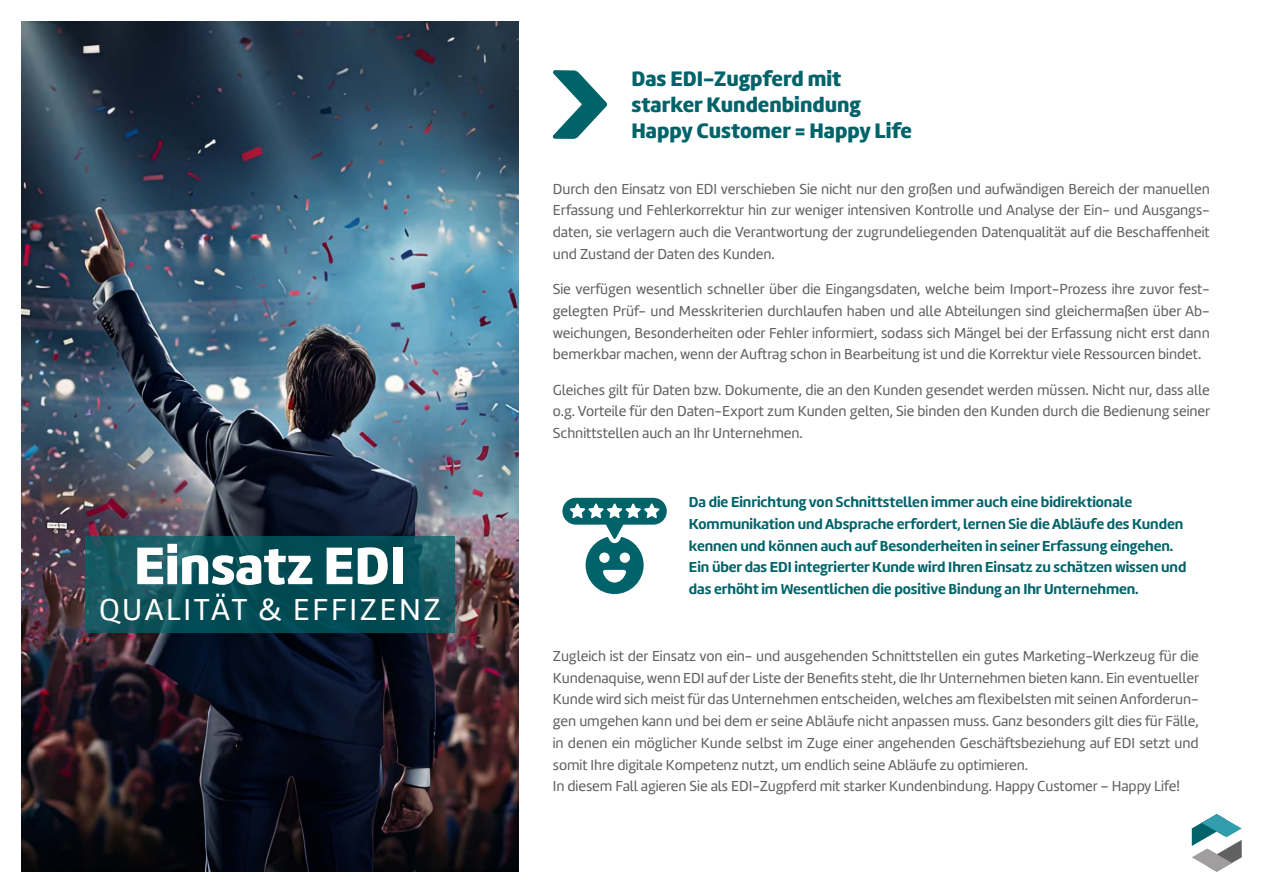
<style>
.page{position:relative;width:1263px;height:893px;background:#fff}
.page>*{position:absolute;margin:0;border:0;box-sizing:border-box;transform-origin:0 0}
.t1{font:900 54.75px "Marine";color:#fff}
.t2{font:31.35px "Marine";letter-spacing:.08em;color:#fff}
.t3{font:900 21.75px "Marine";color:#00636a}
.t4{font:15px/21.8px "Marine";letter-spacing:-.005em;color:#626161;text-align:justify}
.t5{font:700 15px/21.8px "Marine";letter-spacing:-.005em;color:#00636a}
</style>
<div class="page">
<svg style="left:1191px;top:814px;width:51px;height:58px"></svg>
<img style="left:21px;top:21px;width:498px;height:851px">
<svg style="left:85px;top:536px;width:370px;height:96px;background:#0a515a"></svg>
<svg style="left:552px;top:70px;width:55px;height:69px"></svg>
<svg style="left:562px;top:498px;width:105px;height:96px"></svg>
<p class="t1" style="left:134px;top:530px;width:273px">Einsatz EDI</p>
<p class="t2" style="left:99px;top:589px;width:343px">QUALITÄT &amp; EFFIZENZ</p>
<p class="t3" style="left:631px;top:64px;width:211px">Das EDI-Zugpferd mit</p>
<p class="t3" style="left:631px;top:90px;width:231px">starker Kundenbindung</p>
<p class="t3" style="left:631px;top:116px;width:282px">Happy Customer = Happy Life</p>
<p class="t4" style="left:553px;top:178px;width:658px">Durch den Einsatz von EDI verschieben Sie nicht nur den großen und aufwändigen Bereich der manuellen Erfassung und Fehlerkorrektur hin zur weniger intensiven Kontrolle und Analyse der Ein- und Ausgangs&shy;daten, sie verlagern auch die Verantwortung der zugrundeliegenden Datenqualität auf die Beschaffenheit und Zustand der Daten des Kunden.</p>
<p class="t4" style="left:553px;top:278px;width:658px">Sie verfügen wesentlich schneller über die Eingangsdaten, welche beim Import-Prozess ihre zuvor fest&shy;gelegten Prüf- und Messkriterien durchlaufen haben und alle Abteilungen sind gleichermaßen über Ab&shy;weichungen, Besonderheiten oder Fehler informiert, sodass sich Mängel bei der Erfassung nicht erst dann bemerkbar machen, wenn der Auftrag schon in Bearbeitung ist und die Korrektur viele Ressourcen bindet.</p>
<p class="t4" style="left:553px;top:379px;width:659px">Gleiches gilt für Daten bzw. Dokumente, die an den Kunden gesendet werden müssen. Nicht nur, dass alle o.g. Vorteile für den Daten-Export zum Kunden gelten, Sie binden den Kunden durch die Bedienung seiner Schnittstellen auch an Ihr Unternehmen.</p>
<p class="t5" style="left:689px;top:491px;width:445px">Da die Einrichtung von Schnittstellen immer auch eine bidirektionale</p>
<p class="t5" style="left:689px;top:513px;width:496px">Kommunikation und Absprache erfordert, lernen Sie die Abläufe des Kunden kennen und können auch auf Besonderheiten in seiner Erfassung eingehen.</p>
<p class="t5" style="left:689px;top:556px;width:499px">Ein über das EDI integrierter Kunde wird Ihren Einsatz zu schätzen wissen und</p>
<p class="t5" style="left:689px;top:578px;width:451px">das erhöht im Wesentlichen die positive Bindung an Ihr Unternehmen.</p>
<p class="t4" style="left:553px;top:645px;width:648px">Zugleich ist der Einsatz von ein- und ausgehenden Schnittstellen ein gutes Marketing-Werkzeug für die Kundenaquise, wenn EDI auf der Liste der Benefits steht, die Ihr Unternehmen bieten kann. Ein eventueller Kunde wird sich meist für das Unternehmen entscheiden, welches am flexibelsten mit seinen Anforderun&shy;gen umgehen kann und bei dem er seine Abläufe nicht anpassen muss. Ganz besonders gilt dies für Fälle, in denen ein möglicher Kunde selbst im Zuge einer angehenden Geschäftsbeziehung auf EDI setzt und somit Ihre digitale Kompetenz nutzt, um endlich seine Abläufe zu optimieren.</p>
<p class="t4" style="left:553px;top:775px;width:628px">In diesem Fall agieren Sie als EDI-Zugpferd mit starker Kundenbindung. Happy Customer – Happy Life!</p>
</div>
